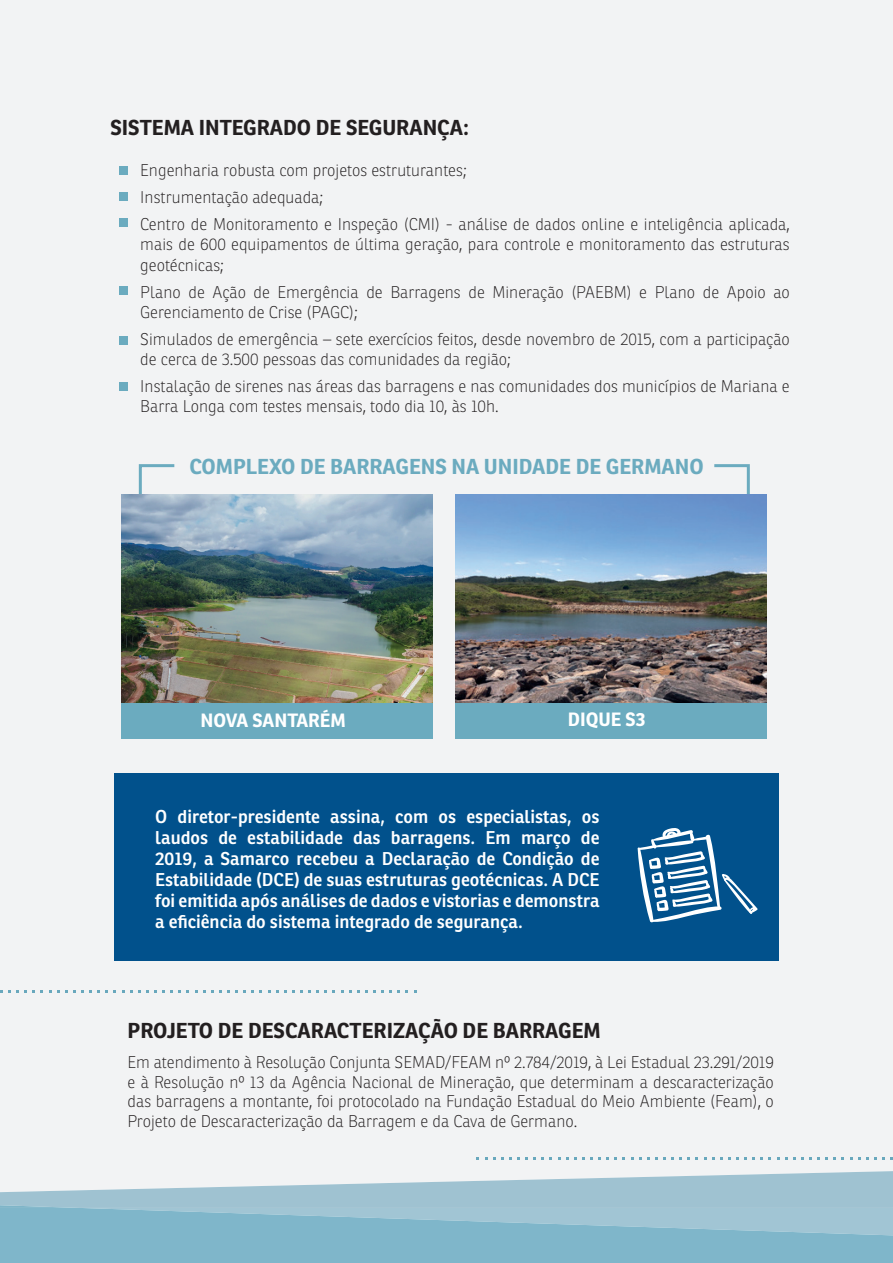
<style>
.page{position:relative;width:893px;height:1263px;background:#fff}
.page>*{position:absolute;margin:0;border:0;box-sizing:border-box;transform-origin:0 0}
.t1{font:700 21px "Ronnia";color:#231f20}
.t2{font:700 21px "Ronnia";color:#6babbf}
.t3{font:700 18.75px "Ronnia";color:#fff}
.t4{font:600 18px/21px "Ronnia";color:#fff;text-align:justify}
.t5{font:100 16.5px/19.8px "Ronnia";color:#231f20}
</style>
<div class="page">
<div style="left:0;top:0;width:893px;height:1171px;background:#f2f3f4"></div>
<div style="left:114px;top:773px;width:665px;height:187px;background:#01518c"></div>
<svg style="left:637px;top:828px;width:121px;height:95px"></svg>
<div style="left:119px;top:166px;width:9px;height:8px;background:#6babbf"></div>
<div style="left:119px;top:219px;width:9px;height:8px;background:#6babbf"></div>
<div style="left:119px;top:336px;width:9px;height:8px;background:#6babbf"></div>
<div style="left:119px;top:193px;width:9px;height:8px;background:#6babbf"></div>
<div style="left:119px;top:286px;width:9px;height:8px;background:#6babbf"></div>
<div style="left:119px;top:382px;width:9px;height:8px;background:#6babbf"></div>
<div style="left:0;top:1235px;width:893px;height:28px;background:#7fb6ca"></div>
<svg style="left:0;top:1171px;width:893px;height:64px"></svg>
<svg style="left:0;top:990px;width:35px;height:3px"></svg>
<svg style="left:65px;top:990px;width:43px;height:3px"></svg>
<svg style="left:138px;top:990px;width:43px;height:3px"></svg>
<svg style="left:203px;top:990px;width:51px;height:3px"></svg>
<svg style="left:276px;top:990px;width:51px;height:3px"></svg>
<svg style="left:349px;top:990px;width:51px;height:3px"></svg>
<svg style="left:501px;top:1157px;width:43px;height:3px"></svg>
<svg style="left:574px;top:1157px;width:43px;height:3px"></svg>
<svg style="left:647px;top:1157px;width:43px;height:3px"></svg>
<svg style="left:720px;top:1157px;width:43px;height:3px"></svg>
<svg style="left:793px;top:1157px;width:43px;height:3px"></svg>
<svg style="left:866px;top:1157px;width:27px;height:3px"></svg>
<svg style="left:137px;top:463px;width:40px;height:31px"></svg>
<svg style="left:711px;top:463px;width:40px;height:32px"></svg>
<img style="left:455px;top:495px;width:312px;height:208px">
<div style="left:455px;top:703px;width:312px;height:36px;background:#6babbf"></div>
<img style="left:121px;top:494px;width:312px;height:209px">
<div style="left:121px;top:703px;width:312px;height:35px;background:#6babbf"></div>
<p class="t1" style="left:111px;top:114px;width:360px">SISTEMA INTEGRADO DE SEGURANÇA:</p>
<p class="t5" style="left:140px;top:156px;width:651px;line-height:27px">Engenharia robusta com projetos estruturantes;<br>Instrumentação adequada;<br>Centro de Monitoramento e Inspeção (CMI) - análise de dados online e inteligência aplicada,</p>
<p class="t5" style="left:140px;top:233px;width:651px;line-height:21.6px">mais de 600 equipamentos de última geração, para controle e monitoramento das estruturas geotécnicas;</p>
<p class="t5" style="left:140px;top:282px;width:651px">Plano de Ação de Emergência de Barragens de Mineração (PAEBM) e Plano de Apoio ao<br>Gerenciamento de Crise (PAGC);</p>
<p class="t5" style="left:140px;top:329px;width:651px">Simulados de emergência – sete exercícios feitos, desde novembro de 2015, com a participação de cerca de 3.500 pessoas das comunidades da região;</p>
<p class="t5" style="left:140px;top:376px;width:651px">Instalação de sirenes nas áreas das barragens e nas comunidades dos municípios de Mariana e<br>Barra Longa com testes mensais, todo dia 10, às 10h.</p>
<p class="t2" style="left:189px;top:453px;width:516px">COMPLEXO DE BARRAGENS NA UNIDADE DE GERMANO</p>
<p class="t3" style="left:200px;top:709px;width:147px">NOVA SANTARÉM</p>
<p class="t3" style="left:568px;top:708px;width:79px">DIQUE S3</p>
<p class="t4" style="left:155px;top:806px;width:446px">O diretor-presidente assina, com os especialistas, os laudos de estabilidade das barragens. Em março de 2019, a Samarco recebeu a Declaração de Condição de Estabilidade (DCE) de suas estruturas geotécnicas. A DCE foi emitida após análises de dados e vistorias e demonstra a eficiência do sistema integrado de segurança.</p>
<p class="t1" style="left:128px;top:1017px;width:475px">PROJETO DE DESCARACTERIZAÇÃO DE BARRAGEM</p>
<p class="t5" style="left:128px;top:1052px;width:648px;text-align:justify">Em atendimento à Resolução Conjunta SEMAD/FEAM nº 2.784/2019, à Lei Estadual 23.291/2019 e à Resolução nº 13 da Agência Nacional de Mineração, que determinam a descaracterização das barragens a montante, foi protocolado na Fundação Estadual do Meio Ambiente (Feam), o Projeto de Descaracterização da Barragem e da Cava de Germano.</p>
</div>
